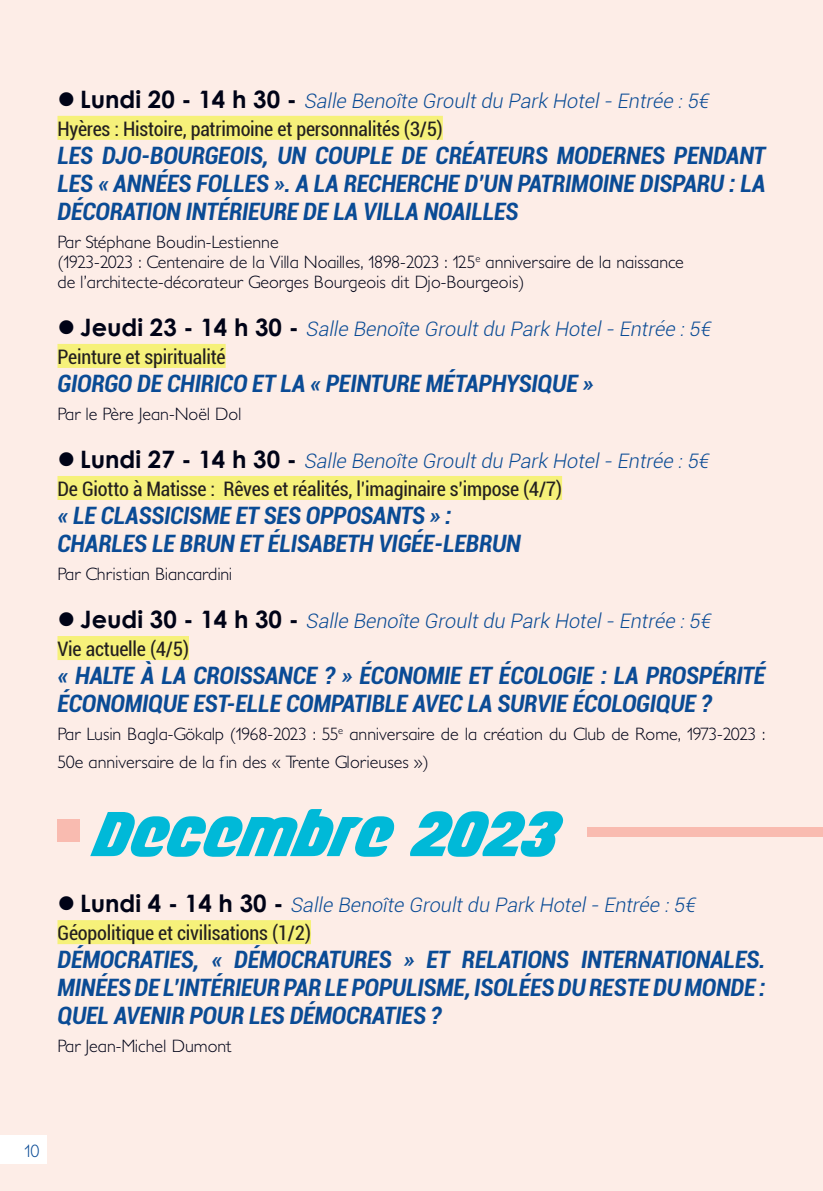
<style>
.page{position:relative;width:823px;height:1191px;background:#fff}
.page>*{position:absolute;margin:0;border:0;box-sizing:border-box;transform-origin:0 0}
.t1{font:60px "Longhaul";color:#00b9d8}
.t2{font:italic 700 condensed 24px/28px "Roboto";letter-spacing:-.01em;color:#0a4b95;text-align:justify}
.t3{font:italic 300 20px/28px "Roboto";color:#0a4b95}
.t4{font:condensed 20px/28px "Roboto";letter-spacing:-.01em;color:#231f20}
.t5{font:300 18px/20px "Petita";color:#000317}
.t6{font:300 18px "Petita";color:#0a4b95}
.s1{color:#000317}
.s2{font-family:"Century Gothic";font-weight:700;font-stretch:normal;font-size:24px;color:#000317}
.s3{font-weight:300;font-style:italic;font-stretch:normal;color:#0a4b95}
.s4{font-family:"Century Gothic";font-weight:700;font-style:normal;font-size:24px;color:#000317}
.s5{font-weight:400;font-style:normal;font-stretch:condensed;color:#231f20}
</style>
<div class="page">
<hr style="left:822px;top:0;width:1px;height:1191px;background:#fbc5b0">
<div style="left:0;top:0;width:822px;height:1191px;background:#fdede7"></div>
<div style="left:0;top:1135px;width:46px;height:29px;background:#fff"></div>
<div style="left:57px;top:116px;width:385px;height:24px;background:#f6f17a"></div>
<div style="left:57px;top:344px;width:168px;height:24px;background:#f6f17a"></div>
<div style="left:57px;top:476px;width:504px;height:24px;background:#f6f17a"></div>
<div style="left:57px;top:636px;width:132px;height:24px;background:#f6f17a"></div>
<div style="left:57px;top:920px;width:254px;height:24px;background:#f6f17a"></div>
<div style="left:57px;top:818px;width:23px;height:23px;background:#f9bbb0"></div>
<div style="left:587px;top:827px;width:235px;height:9px;background:#f9bbb0"></div>
<p class="t4" style="left:57px;top:86px;width:656px"><span class="s1">●</span> <span class="s2">L u n d i 2 0 - 1 4 h 3 0 -</span> <span class="s3">Salle Benoîte Groultdu Park Hotel-Entrée :5€<br></span>Hyères : Histoire, patrimoine et personnalités (3/5)</p>
<p class="t2" style="left:57px;top:140px;width:709px">LES DJO-BOURGEOIS, UN COUPLE DE CRÉATEURS MODERNES PENDANT LES « ANNÉES FOLLES ». A LA RECHERCHE D’UN PATRIMOINE DISPARU : LA DÉCORATION INTÉRIEURE DE LA VILLA NOAILLES</p>
<p class="t5" style="left:57px;top:232px;width:627px">Par Stéphane Boudin-Lestienne<br>(1923-2023 : Centenaire de la Villa Noailles, 1898-2023 : 125<sup>e</sup> anniversaire de la naissance de l’architecte-décorateur Georges Bourgeois dit Djo-Bourgeois)</p>
<p class="t3" style="left:57px;top:314px;width:658px"><span class="s1">●</span> <span class="s4">J e u d i 2 3 - 1 4 h 3 0 -</span> Salle Benoîte Groultdu Park Hotel-Entrée :5€<br><span class="s5">Peinture et spiritualité</span></p>
<p class="t2" style="left:57px;top:368px;width:537px">GIORGO DE CHIRICO ET LA « PEINTURE MÉTAPHYSIQUE »</p>
<p class="t5" style="left:57px;top:404px;width:185px">Par le Père Jean-Noël Dol</p>
<p class="t4" style="left:57px;top:446px;width:656px"><span class="s1">●</span> <span class="s2">L u n d i 2 7 - 1 4 h 3 0 -</span> <span class="s3">Salle Benoîte Groultdu Park Hotel-Entrée :5€<br></span>De Giotto à Matisse : Rêves et réalités, l’imaginaire s’impose (4/7)</p>
<p class="t2" style="left:57px;top:500px;width:464px">« LE CLASSICISME ET SES OPPOSANTS » :<br>CHARLES LE BRUN ET ÉLISABETH VIGÉE-LEBRUN</p>
<p class="t5" style="left:57px;top:564px;width:176px">Par Christian Biancardini</p>
<p class="t3" style="left:57px;top:606px;width:658px"><span class="s1">●</span> <span class="s4">J e u d i 3 0 - 1 4 h 3 0 -</span> Salle Benoîte Groultdu Park Hotel-Entrée :5€<br><span class="s5">Vie actuelle (4/5)</span></p>
<p class="t2" style="left:57px;top:660px;width:709px">« HALTE À LA CROISSANCE ? » ÉCONOMIE ET ÉCOLOGIE : LA PROSPÉRITÉ<br>ÉCONOMIQUE EST-ELLE COMPATIBLE AVEC LA SURVIE ÉCOLOGIQUE ?</p>
<p class="t5" style="left:57px;top:720px;width:709px;line-height:28px">Par Lusin Bagla-Gökalp (1968-2023 : 55<sup>e</sup> anniversaire de la création du Club de Rome, 1973-2023 :<br>50e anniversaire de la fin des « Trente Glorieuses »)</p>
<h1 class="t1" style="left:97px;top:803px;width:465px">Decembre 2023</h1>
<p class="t3" style="left:57px;top:890px;width:643px"><span class="s1">●</span> <span class="s4">L u n d i 4 - 1 4 h 3 0 -</span> Salle Benoîte Groultdu Park Hotel-Entrée :5€<br><span class="s5">Géopolitique et civilisations (1/2)</span></p>
<p class="t2" style="left:57px;top:944px;width:709px">DÉMOCRATIES, « DÉMOCRATURES » ET RELATIONS INTERNATIONALES.<br>MINÉES DE L’INTÉRIEUR PAR LE POPULISME, ISOLÉES DU RESTE DU MONDE :<br>QUEL AVENIR POUR LES DÉMOCRATIES ?</p>
<p class="t5" style="left:57px;top:1036px;width:176px">Par Jean-Michel Dumont</p>
<p class="t6" style="left:25px;top:1140px;width:17px">10</p>
</div>
